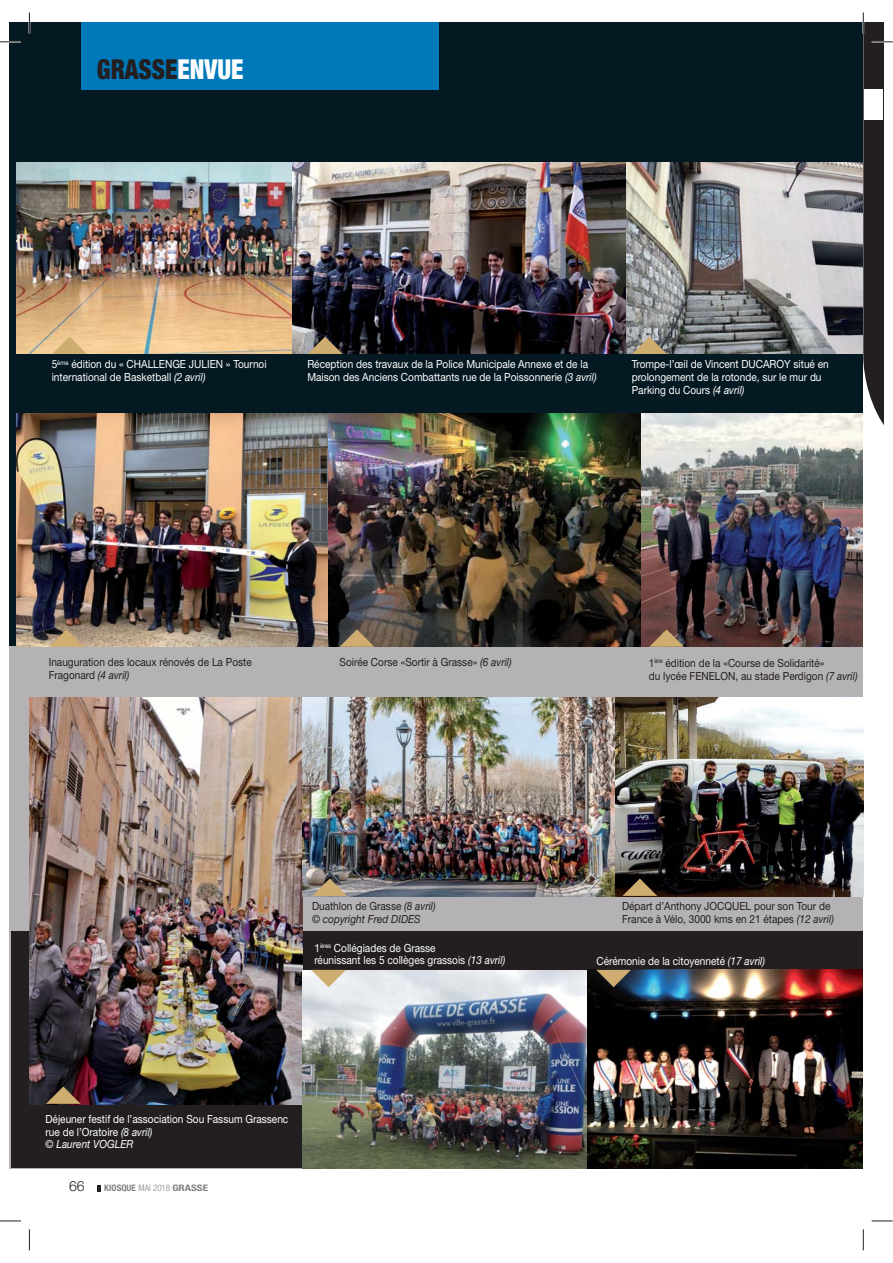
<style>
.page{position:relative;width:893px;height:1263px;background:#fff}
.page>*{position:absolute;margin:0;border:0;box-sizing:border-box;transform-origin:0 0}
.t1{font:900 condensed 27.45px "Helvetica Neue LT Std";color:#231f20;scale:.9 1}
.t2{font:300 13.95px "Helvetica Neue LT Std";color:#231f20}
.t3{font:11.25px/12.6px "Helvetica Neue LT Std";color:#fff;scale:.9 1}
.t4{font:11.25px/12.6px "Helvetica Neue LT Std";color:#231f20;scale:.9 1}
.t5{font:italic 11.25px/12.6px "Helvetica Neue LT Std";color:#231f20;scale:.9 1}
.t6{font:700 condensed 9px "Helvetica Neue LT Std";color:#808285}
.s1{color:#fff}
.s2{font-style:italic}
.s3{font-style:normal}
.s4{font-weight:300}
</style>
<div class="page">
<svg style="left:97px;top:1185px;width:4px;height:6px"></svg>
<div style="left:10px;top:22px;width:853px;height:625px;background:#051922"></div>
<div style="left:81px;top:22px;width:357px;height:67px;background:#0079bb"></div>
<div style="left:10px;top:646px;width:853px;height:523px;background:#b4b2b5"></div>
<div style="left:11px;top:931px;width:851px;height:237px;background:#231f20"></div>
<img style="left:17px;top:163px;width:845px;height:191px">
<img style="left:17px;top:414px;width:845px;height:232px">
<img style="left:29px;top:698px;width:273px;height:407px">
<img style="left:302px;top:698px;width:561px;height:199px">
<img style="left:302px;top:970px;width:285px;height:199px">
<img style="left:587px;top:970px;width:275px;height:199px">
<svg style="left:52px;top:337px;width:35px;height:17px"></svg>
<svg style="left:49px;top:629px;width:35px;height:18px"></svg>
<svg style="left:340px;top:629px;width:34px;height:18px"></svg>
<svg style="left:649px;top:629px;width:35px;height:18px"></svg>
<svg style="left:312px;top:879px;width:35px;height:17px"></svg>
<svg style="left:622px;top:879px;width:35px;height:17px"></svg>
<svg style="left:46px;top:1086px;width:35px;height:18px"></svg>
<svg style="left:311px;top:970px;width:35px;height:17px"></svg>
<svg style="left:596px;top:970px;width:35px;height:17px"></svg>
<svg style="left:308px;top:337px;width:34px;height:17px"></svg>
<svg style="left:632px;top:337px;width:35px;height:17px"></svg>
<hr style="left:0;top:41px;width:21px;height:2px;background:#fff">
<hr style="left:862px;top:12px;width:2px;height:21px;background:#fff">
<svg style="left:0;top:42px;width:21px;height:1px"></svg>
<svg style="left:0;top:1221px;width:21px;height:1px"></svg>
<svg style="left:872px;top:1221px;width:21px;height:1px"></svg>
<svg style="left:29px;top:12px;width:1px;height:21px"></svg>
<svg style="left:29px;top:1229px;width:1px;height:21px"></svg>
<svg style="left:863px;top:12px;width:30px;height:413px"></svg>
<svg style="left:863px;top:1229px;width:1px;height:21px"></svg>
<h1 class="t1" style="left:97px;top:54px;width:164px">GRASSE<span class="s1">ENVUE</span></h1>
<p class="t3" style="left:52px;top:359px;width:240px">5<sup>ème</sup> édition du « CHALLENGE JULIEN » Tournoi international de Basketball <span class="s2">(2 avril)</span></p>
<p class="t3" style="left:307px;top:359px;width:323px">Réception des travaux de la Police Municipale Annexe et de la<br>Maison des Anciens Combattants rue de la Poissonnerie <span class="s2">(3 avril)</span></p>
<p class="t3" style="left:632px;top:359px;width:220px">Trompe-l’œil de Vincent DUCAROY situé en prolongement de la rotonde, sur le mur du<br>Parking du Cours <span class="s2">(4 avril)</span></p>
<p class="t4" style="left:49px;top:657px;width:227px">Inauguration des locaux rénovés de La Poste<br>Fragonard <span class="s2">(4 avril)</span></p>
<p class="t4" style="left:340px;top:657px;width:193px">Soirée Corse «Sortir à Grasse» <span class="s2">(6 avril)</span></p>
<p class="t4" style="left:649px;top:658px;width:234px">1<sup>ère</sup> édition de la «Course de Solidarité»<br>du lycée FENELON, au stade Perdigon <span class="s2">(7 avril)</span></p>
<p class="t5" style="left:312px;top:901px;width:139px"><span class="s3">Duathlon de Grasse</span> (8 avril) © copyright Fred DIDES</p>
<p class="t4" style="left:622px;top:901px;width:237px">Départ d’Anthony JOCQUEL pour son Tour de<br>France à Vélo, 3000 kms en 21 étapes <span class="s2">(12 avril)</span></p>
<p class="t3" style="left:314px;top:942px;width:214px">1<sup>ères</sup> Collégiades de Grasse<br>réunissant les 5 collèges grassois <span class="s2">(13 avril)</span></p>
<p class="t3" style="left:46px;top:1114px;width:271px">Déjeuner festif de l’association Sou Fassum Grassenc rue de l’Oratoire <span class="s2">(8 avril)<br>© Laurent VOGLER</span></p>
<p class="t2" style="left:69px;top:1178px;width:17px">66</p>
<p class="t6" style="left:104px;top:1183px;width:105px">KIOSQUE <span class="s4">MAI 2018</span> GRASSE</p>
<p class="t3" style="left:596px;top:956px;width:189px">Cérémonie de la citoyenneté <span class="s2">(17 avril)</span></p>
</div>
